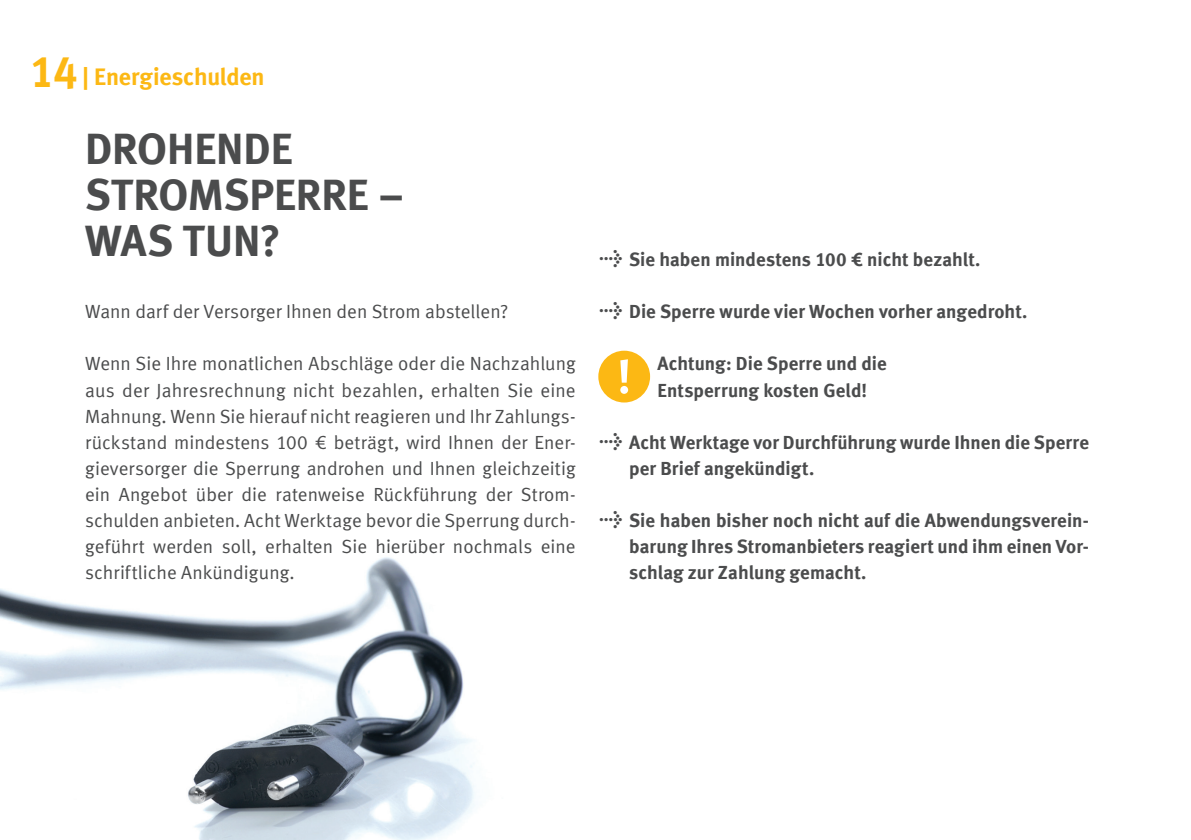
<style>
.page{position:relative;width:1191px;height:840px;background:#fff}
.page>*{position:absolute;margin:0;border:0;box-sizing:border-box;transform-origin:0 0}
.t1{font:700 44px/46px "VZ Meta LF";color:#4b4c4d}
.t2{font:700 24px "VZ Meta LF";letter-spacing:-.005em;color:#fcb814}
.t3{font:700 19px/26px "VZ Meta LF";letter-spacing:.005em;color:#4b4c4d}
.t4{font:19px/26px "Meta Normal";color:#4b4c4d;text-align:justify}
.t5{font:19px/26px "VZ Meta LF";color:#4b4c4d;text-align:justify}
.t6{font:19px "Meta Bold Italic Expert";color:#4b4c4d}
.s1{font-size:44px}
.s2{font-family:"VZ Meta LF"}
</style>
<div class="page">
<img style="left:0;top:557px;width:475px;height:282px">
<p class="t2" style="left:30px;top:62px;width:236px"><span class="s1">14</span> | Energieschulden</p>
<h1 class="t1" style="left:85px;top:125px;width:320px">DROHENDE<br>STROMSPERRE –<br>WAS TUN?</h1>
<p class="t5" style="left:85px;top:298px;width:424px">Wann darf der Versorger Ihnen den Strom abstellen?</p>
<p class="t5" style="left:85px;top:350px;width:492px">Wenn Sie Ihre monatlichen Abschläge oder die Nachzahlung aus der Jahresrechnung nicht bezahlen, erhalten Sie eine Mahnung. Wenn Sie hierauf nicht reagieren und Ihr Zahlungs-</p>
<p class="t4" style="left:85px;top:428px;width:492px"><span class="s2">rückstand mindestens 100</span> € beträgt, wird Ihnen der Ener&shy;gieversorger die Sperrung androhen und Ihnen gleichzeitig ein Angebot über die ratenweise Rückführung der Strom&shy;schulden anbieten. Acht Werktage bevor die Sperrung durch&shy;geführt werden soll, erhalten Sie hierüber nochmals eine schriftliche Ankündigung.</p>
<p class="t6" style="left:598px;top:270px;width:24px;rotate:-90deg">n</p>
<p class="t3" style="left:629px;top:246px;width:353px">Sie haben mindestens 100 € nicht bezahlt.</p>
<p class="t6" style="left:598px;top:322px;width:24px;rotate:-90deg">n</p>
<p class="t3" style="left:629px;top:298px;width:400px">Die Sperre wurde vier Wochen vorher angedroht.</p>
<p class="t3" style="left:657px;top:350px;width:231px">Achtung: Die Sperre und die<br>Entsperrung kosten Geld!</p>
<p class="t6" style="left:598px;top:452px;width:24px;rotate:-90deg">n</p>
<p class="t3" style="left:629px;top:428px;width:461px">Acht Werktage vor Durchführung wurde Ihnen die Sperre per Brief angekündigt.</p>
<p class="t6" style="left:598px;top:530px;width:24px;rotate:-90deg">n</p>
<p class="t3" style="left:629px;top:506px;width:461px;text-align:justify">Sie haben bisher noch nicht auf die Abwendungsverein&shy;barung Ihres Stromanbieters reagiert und ihm einen Vor&shy;schlag zur Zahlung gemacht.</p>
</div>
